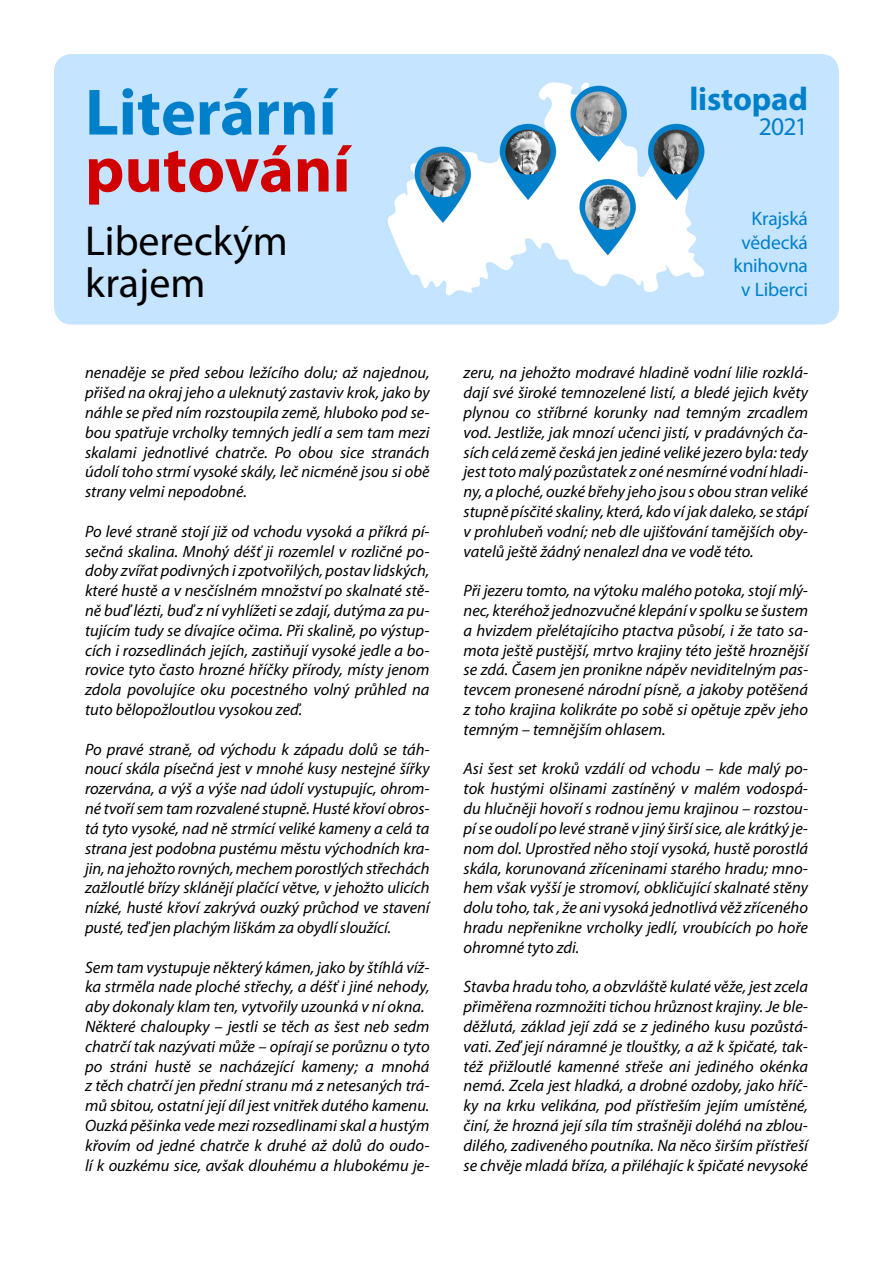
<style>
.page{position:relative;width:893px;height:1263px;background:#fff}
.page>*{position:absolute;margin:0;border:0;box-sizing:border-box;transform-origin:0 0}
.t1{font:700 66px "Myriad Pro";color:#0080ca}
.t2{font:700 66px "Myriad Pro";color:#d10000}
.t3{font:42px/42px "Myriad Pro";color:#000}
.t4{font:700 32.85px "Myriad Pro";letter-spacing:-.005em;color:#0080ca}
.t5{font:25.5px "Myriad Pro";color:#0080ca}
.t6{font:19.5px/23.4px "Myriad Pro";letter-spacing:-.01em;color:#0080ca;text-align:right}
.t7{font:italic 16.5px/19.8px "Myriad Pro";color:#000;text-align:justify}
</style>
<div class="page">
<div style="left:54px;top:54px;width:785px;height:271px;background:#c5e4ff;border-radius:18px"></div>
<img style="left:387px;top:82px;width:318px;height:214px">
<h1 class="t1" style="left:85px;top:73px;width:253px">Literární</h1>
<h1 class="t2" style="left:85px;top:130px;width:267px">putování</h1>
<h2 class="t3" style="left:85px;top:219px;width:204px">Libereckým krajem</h2>
<p class="t7" style="left:85px;top:363px;width:346px">nenaděje se před sebou ležícího dolu; až najednou, přišed na okraj jeho a uleknutý zastaviv krok, jako by náhle se před ním rozstoupila země, hluboko pod se&shy;bou spatřuje vrcholky temných jedlí a sem tam mezi skalami jednotlivé chatrče. Po obou sice stranách údolí toho strmí vysoké skály, leč nicméně jsou si obě strany velmi nepodobné.</p>
<p class="t7" style="left:85px;top:521px;width:346px">Po levé straně stojí již od vchodu vysoká a příkrá pí&shy;sečná skalina. Mnohý déšť ji rozemlel v rozličné po&shy;doby zvířat podivných i zpotvořilých‚ postav lidských, které hustě a v nesčíslném množství po skalnaté stě&shy;ně buď lézti, buď z ní vyhlížeti se zdají, dutýma za pu&shy;tujícím tudy se dívajíce očima. Při skalině, po výstup&shy;cích i rozsedlinách jejích, zastiňují vysoké jedle a bo&shy;rovice tyto často hrozné hříčky přírody, místy jenom zdola povolujíce oku pocestného volný průhled na tuto bělopožloutlou vysokou zeď.</p>
<p class="t7" style="left:85px;top:739px;width:346px">Po pravé straně, od východu k západu dolů se táh&shy;noucí skála písečná jest v mnohé kusy nestejné šířky rozervána, a výš a výše nad údolí vystupujíc, ohrom&shy;né tvoří sem tam rozvalené stupně. Husté křoví obros&shy;tá tyto vysoké, nad ně strmící veliké kameny a celá ta strana jest podobna pustému městu východních kra&shy;jin, na jehožto rovných, mechem porostlých střechách zažloutlé břízy sklánějí plačící větve, v jehožto ulicích nízké, husté křoví zakrývá ouzký průchod ve stavení pusté, teď jen plachým liškám za obydlí sloužící.</p>
<p class="t7" style="left:85px;top:957px;width:346px;text-align:left">Sem tam vystupuje některý kámen, jako by štíhlá víž&shy;ka strměla nade ploché střechy, a déšť i jiné nehody, aby dokonaly klam ten, vytvořily uzounká v ní okna.<br>Některé chaloupky – jestli se těch as šest neb sedm chatrčí tak nazývati může – opírají se porůznu o tyto po stráni hustě se nacházející kameny; a mnohá z těch chatrčí jen přední stranu má z netesaných trá&shy;mů sbitou, ostatní její díl jest vnitřek dutého kamenu.<br>Ouzká pěšinka vede mezi rozsedlinami skal a hustým křovím od jedné chatrče k druhé až dolů do oudo&shy;lí k ouzkému sice, avšak dlouhému a hlubokému je-</p>
<h3 class="t4" style="left:689px;top:79px;width:120px">listopad</h3>
<h3 class="t5" style="left:759px;top:111px;width:51px">2021</h3>
<p class="t6" style="left:733px;top:207px;width:76px">Krajská vědecká knihovna v Liberci</p>
<p class="t7" style="left:463px;top:363px;width:346px">zeru, na jehožto modravé hladině vodní lilie rozklá&shy;dají své široké temnozelené listí, a bledé jejich květy plynou co stříbrné korunky nad temným zrcadlem vod. Jestliže, jak mnozí učenci jistí, v pradávných ča&shy;sích celá země česká jen jediné veliké jezero byla: tedy jest toto malý pozůstatek z oné nesmírné vodní hladi&shy;ny, a ploché, ouzké břehy jeho jsou s obou stran veliké stupně písčité skaliny, která, kdo ví jak daleko, se stápí v prohlubeň vodní; neb dle ujišťování tamějších oby&shy;vatelů ještě žádný nenalezl dna ve vodě této.</p>
<p class="t7" style="left:463px;top:581px;width:346px">Při jezeru tomto, na výtoku malého potoka, stojí mlý&shy;nec, kteréhož jednozvučné klepání v spolku se šustem a hvizdem přelétajíciho ptactva působí, i že tato sa&shy;mota ještě pustější, mrtvo krajiny této ještě hroznější se zdá. Časem jen pronikne nápěv neviditelným pas&shy;tevcem pronesené národní písně, a jakoby potěšená z toho krajina kolikráte po sobě si opětuje zpěv jeho temným – temnějším ohlasem.</p>
<p class="t7" style="left:463px;top:759px;width:346px">Asi šest set kroků vzdálí od vchodu – kde malý po&shy;tok hustými olšinami zastíněný v malém vodospá&shy;du hlučněji hovoří s rodnou jemu krajinou – rozstou&shy;pí se oudolí po levé straně v jiný širší sice, ale krátký je&shy;nom dol. Uprostřed něho stojí vysoká, hustě porostlá skála, korunovaná zříceninami starého hradu; mno&shy;hem však vyšší je stromoví, obkličující skalnaté stěny dolu toho, tak ‚ že ani vysoká jednotlivá věž zříceného hradu nepřenikne vrcholky jedlí, vroubících po hoře ohromné tyto zdi.</p>
<p class="t7" style="left:463px;top:977px;width:346px">Stavba hradu toho, a obzvláště kulaté věže, jest zcela přiměřena rozmnožiti tichou hrůznost krajiny. Je ble&shy;děžlutá, základ její zdá se z jediného kusu pozůstá&shy;vati. Zeď její náramné je tlouštky, a až k špičaté, tak&shy;též přižloutlé kamenné střeše ani jediného okénka nemá. Zcela jest hladká, a drobné ozdoby, jako hříč&shy;ky na krku velikána, pod přístřeším jejím umístěné, činí, že hrozná její síla tím strašněji doléhá na zblou&shy;dilého, zadiveného poutníka. Na něco širším přístřeší se chvěje mladá bříza, a přiléhajíc k špičaté nevysoké</p>
</div>
